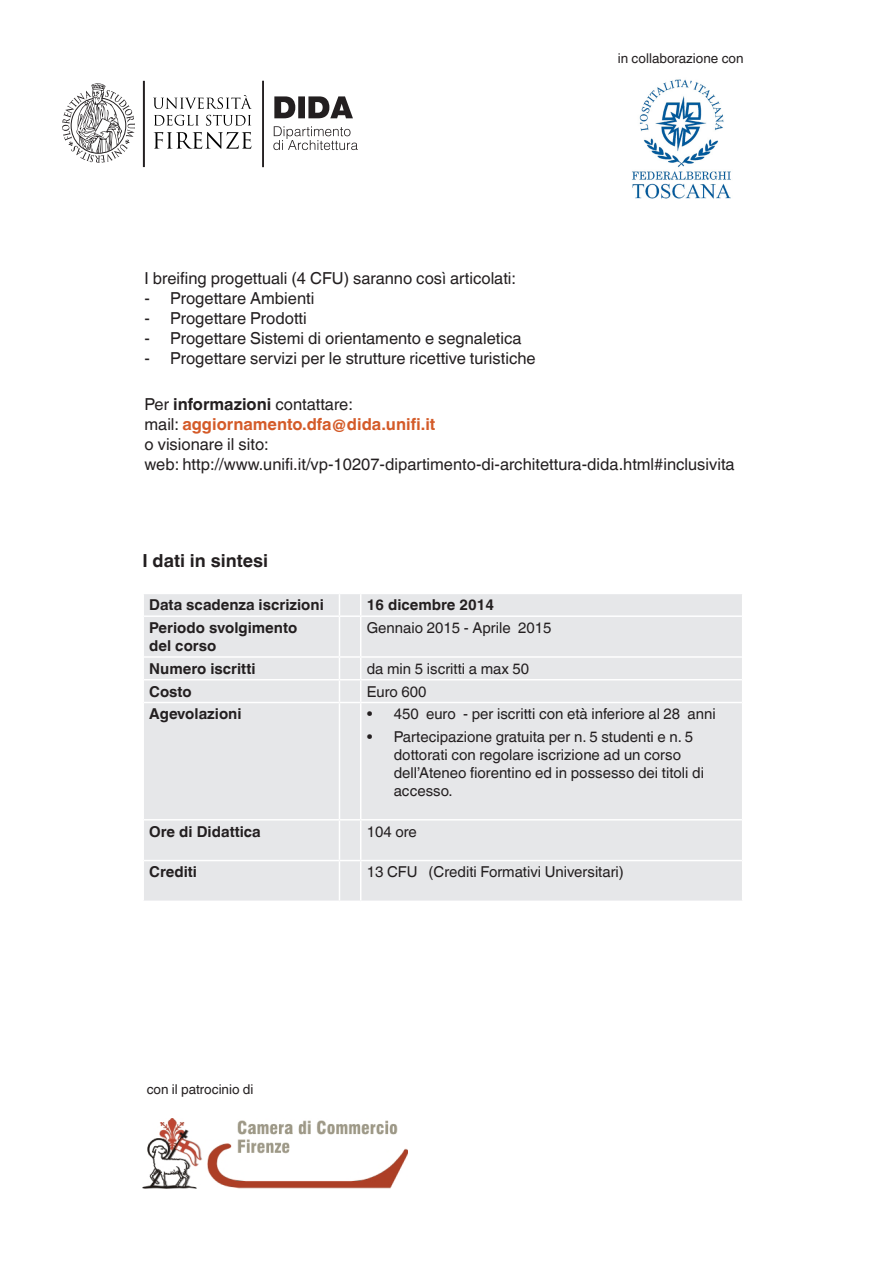
<style>
.page{position:relative;width:893px;height:1263px;background:#fff}
.page>*{position:absolute;margin:0;border:0;box-sizing:border-box;transform-origin:0 0}
.t1{font:700 18px "Helvetica World";color:#231f20}
.t2{font:16.5px "Helvetica World";color:#231f20}
.t3{font:700 16.5px "Helvetica World";color:#d45b29}
.t4{font:15px/18px "Helvetica World";color:#231f20}
.t5{font:700 15px "Helvetica World";color:#231f20}
.t6{font:13.5px "Helvetica World";color:#231f20}
.s1{font-weight:700}
.s2{font-weight:400;color:#231f20}
</style>
<div class="page">
<hr style="left:143px;top:81px;width:2px;height:86px;background:#231f20">
<svg style="left:154px;top:132px;width:97px;height:17px"></svg>
<svg style="left:154px;top:115px;width:97px;height:11px"></svg>
<svg style="left:153px;top:95px;width:99px;height:14px"></svg>
<svg style="left:62px;top:83px;width:73px;height:80px"></svg>
<svg style="left:273px;top:126px;width:85px;height:24px"></svg>
<svg style="left:274px;top:96px;width:79px;height:22px"></svg>
<hr style="left:262px;top:81px;width:2px;height:86px;background:#231f20">
<img style="left:632px;top:79px;width:99px;height:120px">
<img style="left:142px;top:1118px;width:266px;height:71px">
<div style="left:144px;top:594px;width:598px;height:306px;background:#e6e7e9"></div>
<svg style="left:339px;top:594px;width:22px;height:21px"></svg>
<hr style="left:339px;top:617px;width:1px;height:39px;background:#fff">
<hr style="left:360px;top:617px;width:1px;height:39px;background:#fff">
<hr style="left:339px;top:703px;width:1px;height:116px;background:#fff">
<hr style="left:360px;top:703px;width:1px;height:116px;background:#fff">
<hr style="left:339px;top:820px;width:1px;height:40px;background:#fff">
<hr style="left:360px;top:820px;width:1px;height:40px;background:#fff">
<hr style="left:339px;top:861px;width:1px;height:39px;background:#fff">
<hr style="left:360px;top:861px;width:1px;height:39px;background:#fff">
<hr style="left:144px;top:615px;width:195px;height:2px;background:#fff">
<hr style="left:339px;top:615px;width:22px;height:2px;background:#fff">
<hr style="left:361px;top:615px;width:381px;height:2px;background:#fff">
<hr style="left:144px;top:656px;width:195px;height:2px;background:#fff">
<hr style="left:339px;top:656px;width:22px;height:2px;background:#fff">
<hr style="left:361px;top:656px;width:381px;height:2px;background:#fff">
<hr style="left:144px;top:679px;width:195px;height:1px;background:#fff">
<hr style="left:361px;top:679px;width:381px;height:1px;background:#fff">
<hr style="left:144px;top:702px;width:195px;height:1px;background:#fff">
<svg style="left:339px;top:658px;width:22px;height:45px"></svg>
<hr style="left:361px;top:702px;width:381px;height:1px;background:#fff">
<hr style="left:144px;top:819px;width:195px;height:1px;background:#fff">
<svg style="left:339px;top:819px;width:22px;height:1px"></svg>
<hr style="left:361px;top:819px;width:381px;height:1px;background:#fff">
<hr style="left:144px;top:860px;width:195px;height:1px;background:#fff">
<svg style="left:339px;top:860px;width:22px;height:1px"></svg>
<hr style="left:361px;top:860px;width:381px;height:1px;background:#fff">
<p class="t6" style="left:618px;top:50px;width:127px">in collaborazione con</p>
<p class="t2" style="left:145px;top:269px;width:373px">I breifing progettuali (4 CFU) saranno così articolati:</p>
<p class="t2" style="left:145px;top:289px;width:171px">- Progettare Ambienti</p>
<p class="t2" style="left:145px;top:309px;width:164px">- Progettare Prodotti</p>
<p class="t2" style="left:145px;top:328px;width:378px">- Progettare Sistemi di orientamento e segnaletica</p>
<p class="t2" style="left:145px;top:348px;width:393px">- Progettare servizi per le strutture ricettive turistiche</p>
<p class="t2" style="left:145px;top:395px;width:210px">Per <span class="s1">informazioni</span> contattare:</p>
<p class="t3" style="left:145px;top:415px;width:292px"><span class="s2">mail:</span> aggiornamento.dfa@dida.unifi.it</p>
<p class="t2" style="left:145px;top:435px;width:126px">o visionare il sito:</p>
<p class="t2" style="left:145px;top:454px;width:592px">web: http://www.unifi.it/vp-10207-dipartimento-di-architettura-dida.html#inclusivita</p>
<p class="t1" style="left:142px;top:550px;width:127px">I dati in sintesi</p>
<p class="t5" style="left:149px;top:596px;width:176px">Data scadenza iscrizioni</p>
<p class="t5" style="left:367px;top:596px;width:129px">16 dicembre 2014</p>
<p class="t5" style="left:149px;top:619px;width:150px">Periodo svolgimento</p>
<p class="t5" style="left:149px;top:637px;width:69px">del corso</p>
<p class="t4" style="left:367px;top:619px;width:186px">Gennaio 2015 - Aprile 2015</p>
<p class="t5" style="left:149px;top:660px;width:108px">Numero iscritti</p>
<p class="t4" style="left:367px;top:659px;width:164px">da min 5 iscritti a max 50</p>
<p class="t5" style="left:149px;top:682px;width:44px">Costo</p>
<p class="t4" style="left:367px;top:682px;width:61px">Euro 600</p>
<p class="t5" style="left:149px;top:705px;width:94px">Agevolazioni</p>
<p class="t4" style="left:367px;top:705px;width:350px">• 450 euro - per iscritti con età inferiore al 28 anni</p>
<p class="t4" style="left:394px;top:728px;width:312px;text-indent:-27px">• Partecipazione gratuita per n. 5 studenti e n. 5 dottorati con regolare iscrizione ad un corso dell’Ateneo fiorentino ed in possesso dei titoli di accesso.</p>
<p class="t5" style="left:149px;top:823px;width:113px">Ore di Didattica</p>
<p class="t4" style="left:367px;top:822px;width:52px">104 ore</p>
<p class="t5" style="left:149px;top:863px;width:49px">Crediti</p>
<p class="t4" style="left:367px;top:863px;width:259px">13 CFU (Crediti Formativi Universitari)</p>
<p class="t6" style="left:147px;top:1082px;width:108px">con il patrocinio di</p>
</div>
